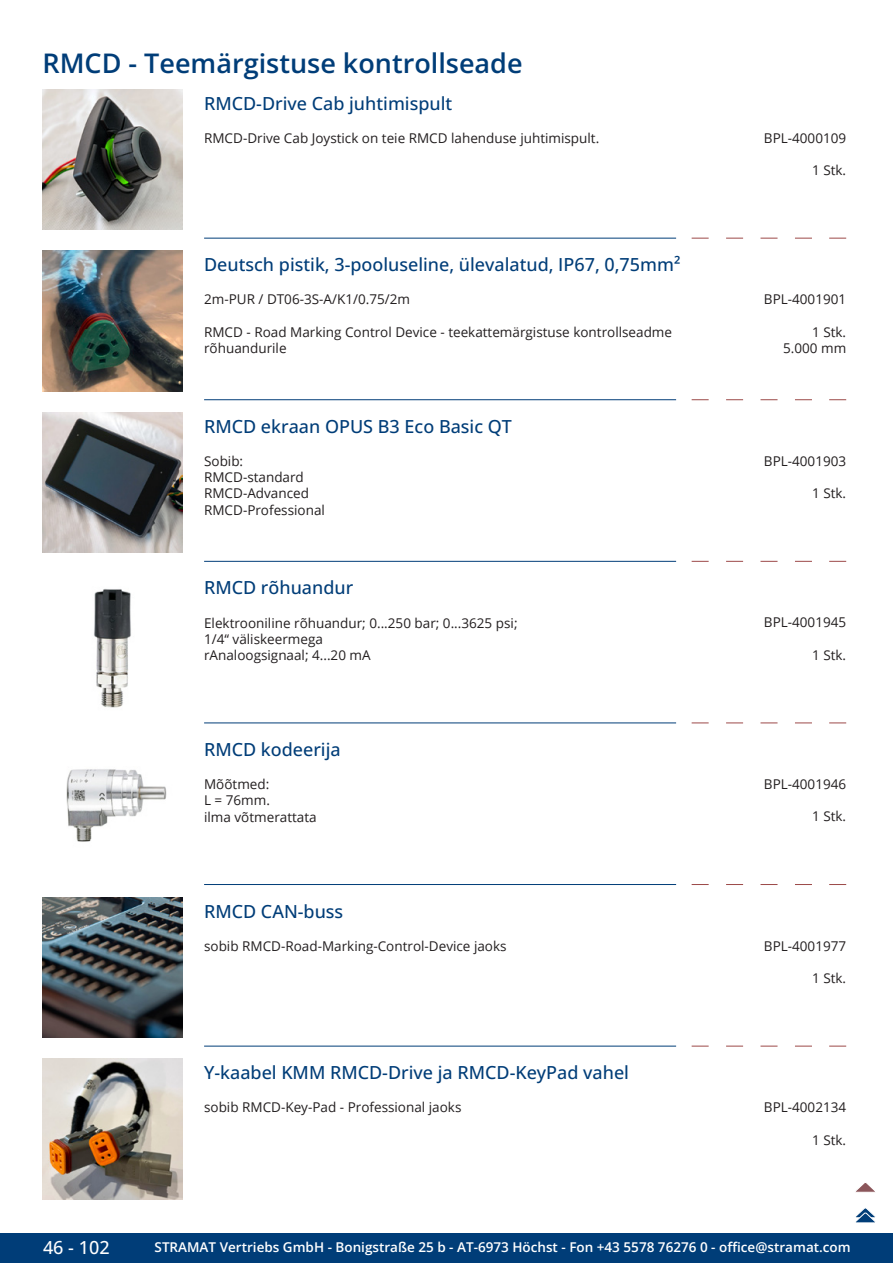
<style>
.page{position:relative;width:893px;height:1263px;background:#fff}
.page>*{position:absolute;margin:0;border:0;box-sizing:border-box;transform-origin:0 0}
.GruppeName{font:600 27px "Open Sans";color:#003d78}
.ArtikelName{font:500 18px "Open Sans";color:#003d78}
.t1{font:500 18px "Open Sans";color:#fff}
.Beschreibung{font:13.5px/16.2px "Open Sans";color:#231f20}
.ArtikelNummer{font:13.5px "Open Sans";color:#231f20}
.t2{font:600 13.5px "Open Sans";color:#fff}
</style>
<div class="page">
<div style="left:0;top:1233px;width:893px;height:30px;background:#003d78"></div>
<img style="left:43px;top:89px;width:140px;height:141px">
<img style="left:43px;top:251px;width:140px;height:140px">
<svg style="left:692px;top:238px;width:17px;height:1px"></svg>
<svg style="left:726px;top:238px;width:17px;height:1px"></svg>
<svg style="left:760px;top:238px;width:17px;height:1px"></svg>
<svg style="left:795px;top:238px;width:17px;height:1px"></svg>
<svg style="left:829px;top:238px;width:17px;height:1px"></svg>
<hr style="left:204px;top:238px;width:472px;height:1px;background:#003d78">
<img style="left:43px;top:412px;width:140px;height:141px">
<svg style="left:692px;top:399px;width:17px;height:1px"></svg>
<svg style="left:726px;top:399px;width:17px;height:1px"></svg>
<svg style="left:760px;top:399px;width:17px;height:1px"></svg>
<svg style="left:795px;top:399px;width:17px;height:1px"></svg>
<svg style="left:829px;top:399px;width:17px;height:1px"></svg>
<hr style="left:204px;top:399px;width:472px;height:1px;background:#003d78">
<img style="left:94px;top:589px;width:37px;height:119px">
<svg style="left:692px;top:561px;width:17px;height:1px"></svg>
<svg style="left:726px;top:561px;width:17px;height:1px"></svg>
<svg style="left:760px;top:561px;width:17px;height:1px"></svg>
<svg style="left:795px;top:561px;width:17px;height:1px"></svg>
<svg style="left:829px;top:561px;width:17px;height:1px"></svg>
<hr style="left:204px;top:561px;width:472px;height:1px;background:#003d78">
<img style="left:66px;top:769px;width:101px;height:73px">
<svg style="left:692px;top:723px;width:17px;height:1px"></svg>
<svg style="left:726px;top:723px;width:17px;height:1px"></svg>
<svg style="left:760px;top:723px;width:17px;height:1px"></svg>
<svg style="left:795px;top:723px;width:17px;height:1px"></svg>
<svg style="left:829px;top:723px;width:17px;height:1px"></svg>
<hr style="left:204px;top:723px;width:472px;height:1px;background:#003d78">
<img style="left:43px;top:897px;width:140px;height:140px">
<svg style="left:692px;top:884px;width:17px;height:1px"></svg>
<svg style="left:726px;top:884px;width:17px;height:1px"></svg>
<svg style="left:760px;top:884px;width:17px;height:1px"></svg>
<svg style="left:795px;top:884px;width:17px;height:1px"></svg>
<svg style="left:829px;top:884px;width:17px;height:1px"></svg>
<hr style="left:204px;top:884px;width:472px;height:1px;background:#003d78">
<img style="left:43px;top:1059px;width:140px;height:140px">
<svg style="left:692px;top:1046px;width:17px;height:1px"></svg>
<svg style="left:726px;top:1046px;width:17px;height:1px"></svg>
<svg style="left:760px;top:1046px;width:17px;height:1px"></svg>
<svg style="left:795px;top:1046px;width:17px;height:1px"></svg>
<svg style="left:829px;top:1046px;width:17px;height:1px"></svg>
<hr style="left:204px;top:1046px;width:472px;height:1px;background:#003d78">
<svg style="left:856px;top:1183px;width:19px;height:9px"></svg>
<svg style="left:855px;top:1208px;width:21px;height:15px"></svg>
<p class="GruppeName" style="left:43px;top:44px;width:482px">RMCD - Teemärgistuse kontrollseade</p>
<p class="ArtikelName" style="left:204px;top:91px;width:250px">RMCD-Drive Cab juhtimispult</p>
<p class="Beschreibung" style="left:204px;top:129px;width:397px">RMCD-Drive Cab Joystick on teie RMCD lahenduse juhtimispult.</p>
<p class="ArtikelNummer" style="left:764px;top:128px;width:84px">BPL-4000109</p>
<p class="ArtikelNummer" style="left:812px;top:161px;width:36px">1 Stk.</p>
<p class="ArtikelName" style="left:204px;top:252px;width:478px">Deutsch pistik, 3-pooluseline, ülevalatud, IP67, 0,75mm²</p>
<p class="Beschreibung" style="left:204px;top:291px;width:207px">2m-PUR / DT06-3S-A/K1/0.75/2m</p>
<p class="Beschreibung" style="left:204px;top:323px;width:469px">RMCD - Road Marking Control Device - teekattemärgistuse kontrollseadme rõhuandurile</p>
<p class="ArtikelNummer" style="left:764px;top:290px;width:84px">BPL-4001901</p>
<p class="ArtikelNummer" style="left:812px;top:322px;width:36px">1 Stk.</p>
<p class="ArtikelNummer" style="left:783px;top:339px;width:65px">5.000 mm</p>
<p class="ArtikelName" style="left:204px;top:414px;width:309px">RMCD ekraan OPUS B3 Eco Basic QT</p>
<p class="Beschreibung" style="left:204px;top:453px;width:122px">Sobib:<br>RMCD-standard<br>RMCD-Advanced<br>RMCD-Professional</p>
<p class="ArtikelNummer" style="left:764px;top:452px;width:84px">BPL-4001903</p>
<p class="ArtikelNummer" style="left:812px;top:484px;width:36px">1 Stk.</p>
<p class="ArtikelName" style="left:204px;top:575px;width:151px">RMCD rõhuandur</p>
<p class="Beschreibung" style="left:204px;top:614px;width:315px">Elektrooniline rõhuandur; 0...250 bar; 0...3625 psi;<br>1/4‘‘ väliskeermega<br>rAnaloogsignaal; 4...20 mA</p>
<p class="ArtikelNummer" style="left:764px;top:613px;width:84px">BPL-4001945</p>
<p class="ArtikelNummer" style="left:812px;top:646px;width:36px">1 Stk.</p>
<p class="ArtikelName" style="left:204px;top:737px;width:138px">RMCD kodeerija</p>
<p class="Beschreibung" style="left:204px;top:776px;width:114px">Mõõtmed:<br>L = 76mm.<br>ilma võtmerattata</p>
<p class="ArtikelNummer" style="left:764px;top:775px;width:84px">BPL-4001946</p>
<p class="ArtikelNummer" style="left:812px;top:807px;width:36px">1 Stk.</p>
<p class="ArtikelName" style="left:204px;top:899px;width:141px">RMCD CAN-buss</p>
<p class="Beschreibung" style="left:204px;top:937px;width:304px">sobib RMCD-Road-Marking-Control-Device jaoks</p>
<p class="ArtikelNummer" style="left:764px;top:936px;width:84px">BPL-4001977</p>
<p class="ArtikelNummer" style="left:812px;top:969px;width:36px">1 Stk.</p>
<p class="ArtikelName" style="left:204px;top:1060px;width:426px">Y-kaabel KMM RMCD-Drive ja RMCD-KeyPad vahel</p>
<p class="Beschreibung" style="left:204px;top:1099px;width:259px">sobib RMCD-Key-Pad - Professional jaoks</p>
<p class="ArtikelNummer" style="left:764px;top:1098px;width:84px">BPL-4002134</p>
<p class="ArtikelNummer" style="left:812px;top:1130px;width:36px">1 Stk.</p>
<h2 class="t1" style="left:43px;top:1234px;width:68px">46 - 102</h2>
<p class="t2" style="left:155px;top:1238px;width:698px">STRAMAT Vertriebs GmbH - Bonigstraße 25 b - AT-6973 Höchst - Fon +43 5578 76276 0 - office@stramat.com</p>
</div>
